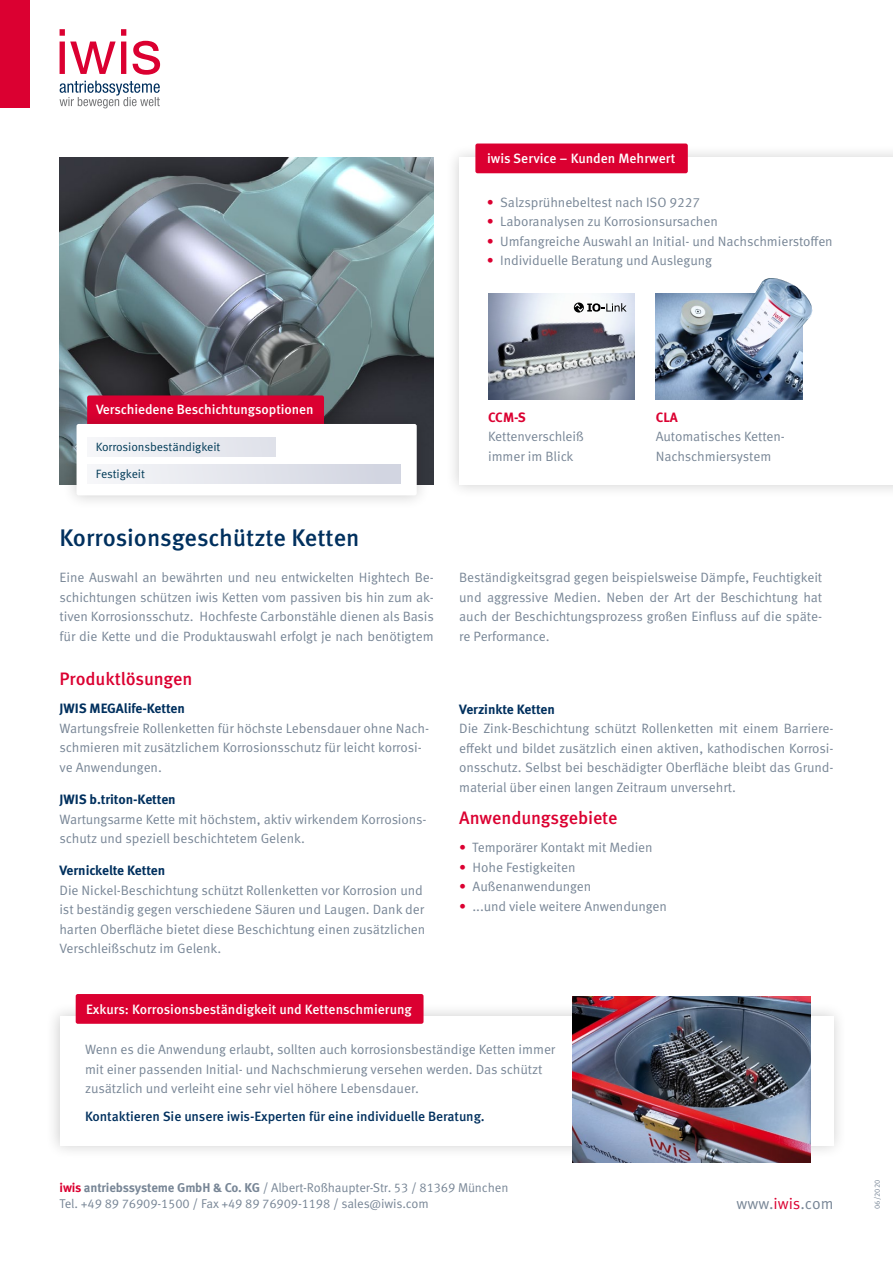
<style>
.page{position:relative;width:893px;height:1263px;background:#fff}
.page>*{position:absolute;margin:0;border:0;box-sizing:border-box;transform-origin:0 0}
.t1{font:500 24px "Meta OT";letter-spacing:-.005em;color:#00305e}
.t2{font:500 18px "Meta OT";letter-spacing:-.005em;color:#db0031}
.t3{font:15.75px "Meta Pro Norm";color:#788696}
.t4{font:13.5px/19.5px "Meta OT";letter-spacing:-.005em;color:#788696}
.t5{font:500 13.5px "Meta OT";letter-spacing:-.005em;color:#fff}
.t6{font:700 13.5px "Meta OT";letter-spacing:-.005em;color:#00305e}
.t7{font:500 13.5px "Meta OT";letter-spacing:-.005em;color:#00305e}
.t8{font:700 13.5px "Meta OT";letter-spacing:-.005em;color:#db0031}
.t9{font:12.75px/16.5px "Meta Pro Norm";letter-spacing:-.01em;color:#788696}
.t10{font:12px "Meta OT";letter-spacing:-.005em;color:#003a57}
.t11{font:7.5px "Meta OT";color:#788696}
.s1{color:#db0031}
.s2{font-family:"Meta Pro";font-weight:700;color:#db0031}
.s3{font-family:"Meta Pro";font-weight:700}
</style>
<div class="page">
<div style="left:46px;top:1002px;width:802px;height:158px;background:#000;opacity:.2"></div>
<div style="left:60px;top:1016px;width:773px;height:129px;background:#fff"></div>
<div style="left:445px;top:144px;width:448px;height:355px;background:#000;opacity:.2"></div>
<div style="left:459px;top:158px;width:434px;height:327px;background:#fff"></div>
<div style="left:76px;top:994px;width:347px;height:30px;background:#db0031;border-radius:2px"></div>
<div style="left:475px;top:144px;width:213px;height:29px;background:#db0031;border-radius:2px"></div>
<img style="left:572px;top:996px;width:238px;height:166px">
<img style="left:60px;top:157px;width:374px;height:328px">
<div style="left:87px;top:395px;width:237px;height:42px;background:#db0031;border-radius:2px"></div>
<div style="left:63px;top:410px;width:368px;height:100px;background:#000;opacity:.2"></div>
<div style="left:77px;top:424px;width:340px;height:71px;background:#fff;border-radius:2px"></div>
<svg style="left:60px;top:81px;width:100px;height:27px"></svg>
<svg style="left:60px;top:29px;width:100px;height:46px"></svg>
<div style="left:0;top:0;width:30px;height:108px;background:#db0031"></div>
<img style="left:488px;top:293px;width:147px;height:107px">
<img style="left:656px;top:293px;width:146px;height:107px">
<svg style="left:574px;top:302px;width:10px;height:11px"></svg>
<svg style="left:575px;top:303px;width:52px;height:9px"></svg>
<img style="left:735px;top:278px;width:78px;height:50px">
<div style="left:87px;top:437px;width:189px;height:19px;background:#eaecf1"></div>
<div style="left:87px;top:465px;width:314px;height:19px;background:linear-gradient(to right,#f6f7f9,#d0d3df)"></div>
<p class="t5" style="left:487px;top:150px;width:190px">iwis Service – Kunden Mehrwert</p>
<p class="t4" style="left:487px;top:193px;width:215px"><span class="s1">•</span> Salzsprühnebeltest nach ISO 9227</p>
<p class="t4" style="left:487px;top:212px;width:233px"><span class="s1">•</span> Laboranalysen zu Korrosionsursachen</p>
<p class="t4" style="left:487px;top:232px;width:347px"><span class="s1">•</span> Umfangreiche Auswahl an Initial- und Nachschmierstoffen</p>
<p class="t4" style="left:487px;top:251px;width:227px"><span class="s1">•</span> Individuelle Beratung und Auslegung</p>
<p class="t5" style="left:96px;top:401px;width:219px">Verschiedene Beschichtungsoptionen</p>
<p class="t10" style="left:96px;top:439px;width:126px">Korrosionsbeständigkeit</p>
<p class="t10" style="left:96px;top:467px;width:51px">Festigkeit</p>
<h1 class="t1" style="left:60px;top:523px;width:302px">Korrosionsgeschützte Ketten</h1>
<p class="t4" style="left:60px;top:568px;width:376px;text-align:justify">Eine Auswahl an bewährten und neu entwickelten Hightech Be&shy;schichtungen schützen iwis Ketten vom passiven bis hin zum ak&shy;tiven Korrosionsschutz. Hochfeste Carbonstähle dienen als Basis für die Kette und die Produktauswahl erfolgt je nach benötigtem</p>
<h2 class="t2" style="left:60px;top:668px;width:134px">Produktlösungen</h2>
<p class="t6" style="left:60px;top:700px;width:127px">JWIS MEGAlife-Ketten</p>
<p class="t4" style="left:60px;top:719px;width:371px">Wartungsfreie Rollenketten für höchste Lebensdauer ohne Nach&shy;schmieren mit zusätzlichem Korrosionsschutz für leicht korrosi&shy;ve Anwendungen.</p>
<p class="t6" style="left:60px;top:791px;width:118px">JWIS b.triton-Ketten</p>
<p class="t4" style="left:60px;top:809px;width:369px">Wartungsarme Kette mit höchstem, aktiv wirkendem Korrosions&shy;schutz und speziell beschichtetem Gelenk.</p>
<p class="t6" style="left:60px;top:862px;width:107px">Vernickelte Ketten</p>
<p class="t4" style="left:60px;top:881px;width:367px">Die Nickel-Beschichtung schützt Rollenketten vor Korrosion und ist beständig gegen verschiedene Säuren und Laugen. Dank der harten Oberfläche bietet diese Beschichtung einen zusätzlichen Verschleißschutz im Gelenk.</p>
<p class="t5" style="left:86px;top:1000px;width:327px">Exkurs: Korrosionsbeständigkeit und Kettenschmierung</p>
<p class="t8" style="left:488px;top:408px;width:39px">CCM-S</p>
<p class="t4" style="left:488px;top:427px;width:97px">Kettenverschleiß immer im Blick</p>
<p class="t8" style="left:656px;top:408px;width:24px">CLA</p>
<p class="t4" style="left:656px;top:427px;width:131px">Automatisches Ketten-<br>Nachschmiersystem</p>
<p class="t4" style="left:459px;top:568px;width:364px;text-align:justify">Beständigkeitsgrad gegen beispielsweise Dämpfe, Feuchtigkeit und aggressive Medien. Neben der Art der Beschichtung hat auch der Beschichtungsprozess großen Einfluss auf die späte&shy;re Performance.</p>
<p class="t6" style="left:459px;top:701px;width:97px">Verzinkte Ketten</p>
<p class="t4" style="left:459px;top:719px;width:376px;text-align:justify">Die Zink-Beschichtung schützt Rollenketten mit einem Barriere&shy;effekt und bildet zusätzlich einen aktiven, kathodischen Korrosi&shy;onsschutz. Selbst bei beschädigter Oberfläche bleibt das Grund&shy;material über einen langen Zeitraum unversehrt.</p>
<h2 class="t2" style="left:459px;top:807px;width:160px">Anwendungsgebiete</h2>
<p class="t4" style="left:459px;top:838px;width:195px"><span class="s1">•</span> Temporärer Kontakt mit Medien</p>
<p class="t4" style="left:459px;top:857px;width:118px"><span class="s1">•</span> Hohe Festigkeiten</p>
<p class="t4" style="left:459px;top:877px;width:134px"><span class="s1">•</span> Außenanwendungen</p>
<p class="t4" style="left:459px;top:896px;width:209px"><span class="s1">•</span> ...und viele weitere Anwendungen</p>
<p class="t4" style="left:85px;top:1040px;width:472px">Wenn es die Anwendung erlaubt, sollten auch korrosionsbeständige Ketten immer mit einer passenden Initial- und Nachschmierung versehen werden. Das schützt zusätzlich und verleiht eine sehr viel höhere Lebensdauer.</p>
<p class="t7" style="left:85px;top:1108px;width:401px">Kontaktieren Sie unsere iwis-Experten für eine individuelle Beratung.</p>
<p class="t9" style="left:60px;top:1178px;width:450px"><span class="s2">iwis</span> <span class="s3">antriebssysteme GmbH &amp; Co. KG</span> / Albert-Roßhaupter-Str. 53 / 81369 München<br>Tel. +49 89 76909-1500 / Fax +49 89 76909-1198 / sales@iwis.com</p>
<p class="t3" style="left:737px;top:1191px;width:98px">www.<span class="s1">iwis</span>.com</p>
<p class="t11" style="left:873px;top:1209px;width:31px;rotate:-90deg">06/2020</p>
</div>
